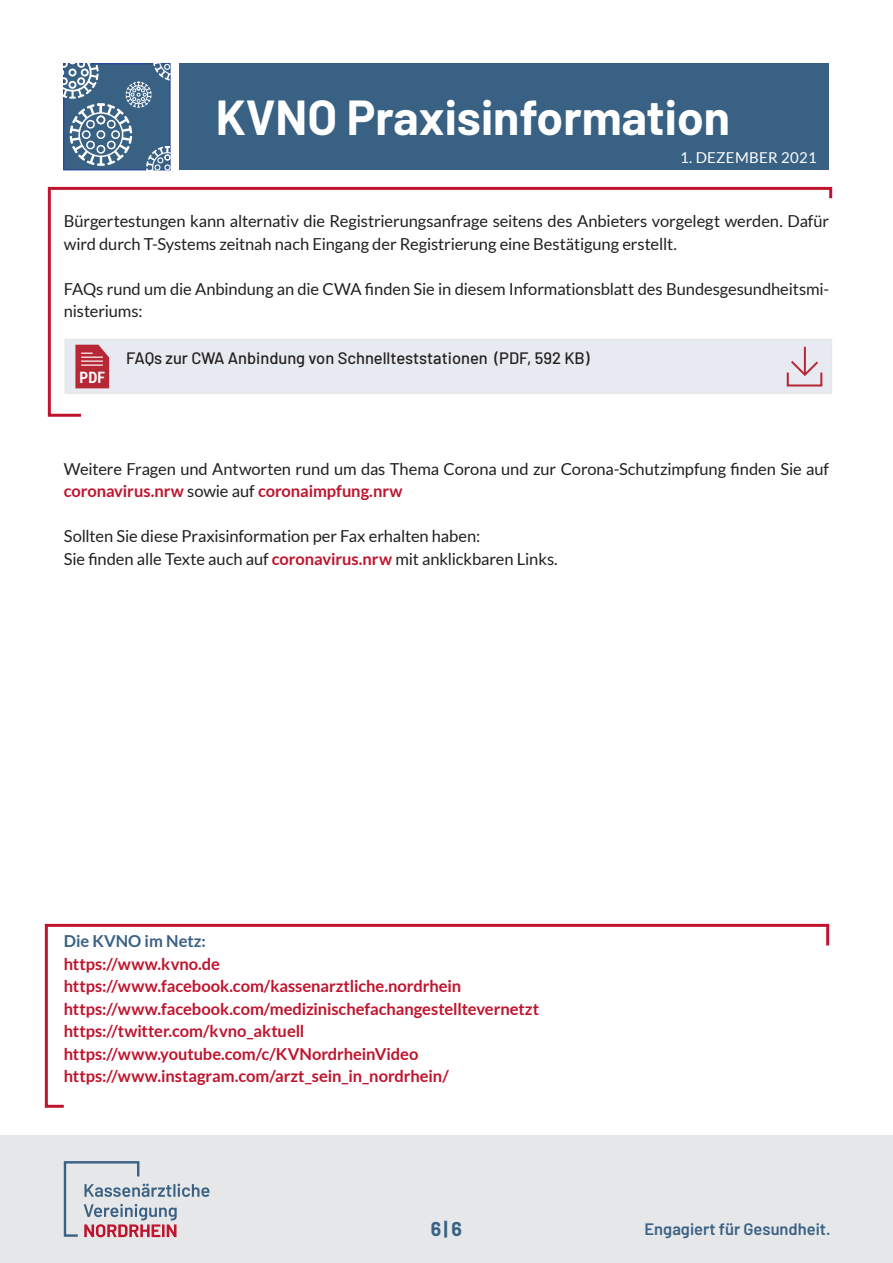
<style>
.page{position:relative;width:893px;height:1263px;background:#fff}
.page>*{position:absolute;margin:0;border:0;box-sizing:border-box;transform-origin:0 0}
.t1{font:700 48px "Barlow";color:#fff}
.t2{font:700 19.5px "Barlow";color:#396184}
._3_0_-_Numerische_Au{font:16.5px/22.5px "Lato";letter-spacing:-.01em;color:#231f20}
._1_0_-_Fließtext___1{font:700 16.5px "Lato";color:#c0142e}
._1_0_-_Fließtext___1-2{font:16.5px/22.5px "Lato";letter-spacing:-.005em;color:#231f20}
.t3{font:500 16.5px "Barlow";color:#231f20}
.t4{font:600 16.5px "Barlow";color:#396184}
._1_0_-_Fließtext___1-3{font:700 16.5px "Lato";color:#396184}
.t5{font:700 condensed 15.6px "Roboto";color:#fff}
.t6{font:15px "Lato";letter-spacing:.02em;color:#fff}
.s1{font-weight:700;color:#c0142e}
</style>
<div class="page">
<div style="left:180px;top:64px;width:649px;height:106px;background:#396184"></div>
<svg style="left:64px;top:64px;width:106px;height:106px;background:#5c7d9a"></svg>
<div style="left:0;top:1135px;width:893px;height:128px;background:#e6e7e9"></div>
<svg style="left:64px;top:1161px;width:145px;height:76px"></svg>
<svg style="left:47px;top:186px;width:786px;height:231px"></svg>
<div style="left:65px;top:339px;width:767px;height:55px;background:#e7eaf0"></div>
<svg style="left:75px;top:345px;width:34px;height:43px"></svg>
<div style="left:787px;top:371px;width:35px;height:15px;border:2px solid #b72837"></div>
<svg style="left:789px;top:359px;width:31px;height:19px"></svg>
<hr style="left:804px;top:347px;width:2px;height:26px;background:#b72837">
<svg style="left:44px;top:923px;width:786px;height:185px"></svg>
<h1 class="t1" style="left:216px;top:82px;width:516px">KVNO Praxisinformation</h1>
<p class="t6" style="left:680px;top:149px;width:138px">1. DEZEMBER 2021</p>
<p class="_3_0_-_Numerische_Au" style="left:64px;top:210px;width:767px">Bürgertestungen kann alternativ die Registrierungsanfrage seitens des Anbieters vorgelegt werden. Dafür wird durch T-Systems zeitnah nach Eingang der Registrierung eine Bestätigung erstellt.</p>
<p class="_3_0_-_Numerische_Au" style="left:64px;top:277px;width:767px">FAQs rund um die Anbindung an die CWA finden Sie in diesem Informationsblatt des Bundesgesundheitsmi&shy;nisteriums:</p>
<p class="t5" style="left:80px;top:367px;width:27px">PDF</p>
<p class="t3" style="left:126px;top:346px;width:465px">FAQs zur CWA Anbindung von Schnellteststationen (PDF, 592 KB)</p>
<p class="_1_0_-_Fließtext___1-2" style="left:64px;top:457px;width:767px">Weitere Fragen und Antworten rund um das Thema Corona und zur Corona-Schutzimpfung finden Sie auf <span class="s1">coronavirus.nrw</span> sowie auf <span class="s1">coronaimpfung.nrw</span></p>
<p class="_1_0_-_Fließtext___1-2" style="left:64px;top:525px;width:495px">Sollten Sie diese Praxisinformation per Fax erhalten haben:<br>Sie finden alle Texte auch auf <span class="s1">coronavirus.nrw</span> mit anklickbaren Links.</p>
<p class="_1_0_-_Fließtext___1-3" style="left:64px;top:932px;width:144px">Die KVNO im Netz:</p>
<p class="_1_0_-_Fließtext___1" style="left:64px;top:954px;width:158px">https://www.kvno.de</p>
<p class="_1_0_-_Fließtext___1" style="left:64px;top:977px;width:399px">https://www.facebook.com/kassenarztliche.nordrhein</p>
<p class="_1_0_-_Fließtext___1" style="left:64px;top:999px;width:477px">https://www.facebook.com/medizinischefachangestelltevernetzt</p>
<p class="_1_0_-_Fließtext___1" style="left:64px;top:1022px;width:242px">https://twitter.com/kvno_aktuell</p>
<p class="_1_0_-_Fließtext___1" style="left:64px;top:1044px;width:356px">https://www.youtube.com/c/KVNordrheinVideo</p>
<p class="_1_0_-_Fließtext___1" style="left:64px;top:1067px;width:386px">https://www.instagram.com/arzt_sein_in_nordrhein/</p>
<p class="t2" style="left:431px;top:1214px;width:33px">6| 6</p>
<p class="t4" style="left:645px;top:1217px;width:188px">Engagiert für Gesundheit.</p>
</div>
